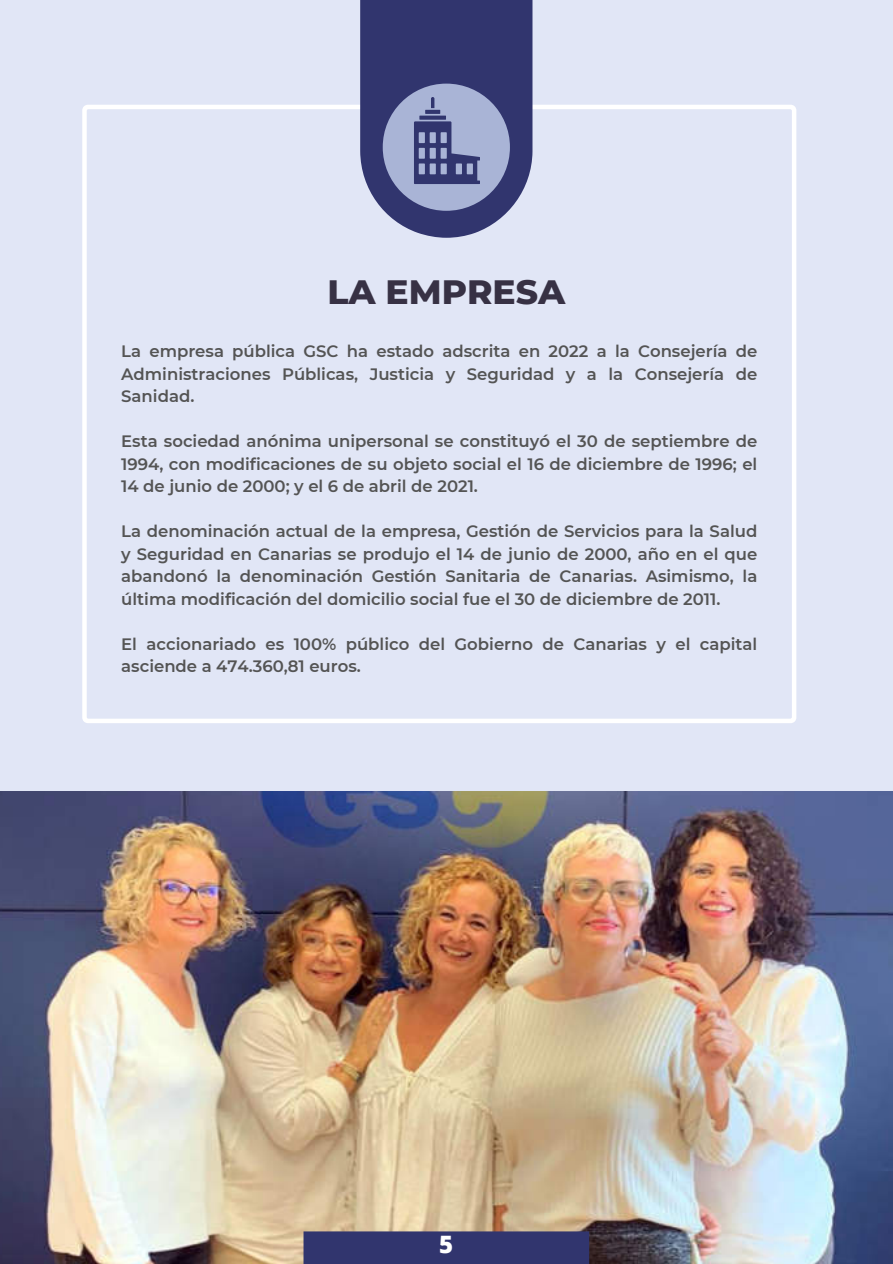
<style>
.page{position:relative;width:893px;height:1264px;background:#fff}
.page>*{position:absolute;margin:0;border:0;box-sizing:border-box;transform-origin:0 0}
.t1{font:800 34.5px "Montserrat";color:#373144}
.t2{font:800 24px "Open Sans";color:#fff}
.t3{font:600 16.5px/22.5px "Montserrat";color:#545454;text-align:justify}
</style>
<div class="page">
<div style="left:0;top:0;width:892px;height:1262px;background:#e1e6f6"></div>
<svg style="left:82px;top:105px;width:714px;height:618px"></svg>
<svg style="left:360px;top:0;width:172px;height:238px;background:#5c6292"></svg>
<div style="left:466px;top:163px;width:7px;height:11px;background:#a9b4d6"></div>
<div style="left:456px;top:163px;width:6px;height:11px;background:#a9b4d6"></div>
<div style="left:440px;top:148px;width:7px;height:11px;background:#a9b4d6"></div>
<div style="left:440px;top:132px;width:7px;height:11px;background:#a9b4d6"></div>
<div style="left:256px;top:502px;width:380px;height:119px;background:#e1e6f6"></div>
<img style="left:0;top:791px;width:892px;height:472px">
<div style="left:303px;top:1231px;width:286px;height:32px;background:#31356e"></div>
<h1 class="t1" style="left:327px;top:266px;width:239px">LA EMPRESA</h1>
<p class="t3" style="left:121px;top:339px;width:637px">La empresa pública GSC ha estado adscrita en 2022 a la Consejería de Administraciones Públicas, Justicia y Seguridad y a la Consejería de Sanidad.</p>
<p class="t3" style="left:121px;top:429px;width:637px">Esta sociedad anónima unipersonal se constituyó el 30 de septiembre de 1994, con modificaciones de su objeto social el 16 de diciembre de 1996; el 14 de junio de 2000; y el 6 de abril de 2021.</p>
<p class="t3" style="left:121px;top:519px;width:637px">La denominación actual de la empresa, Gestión de Servicios para la Salud y Seguridad en Canarias se produjo el 14 de junio de 2000, año en el que abandonó la denominación Gestión Sanitaria de Canarias. Asimismo, la última modificación del domicilio social fue el 30 de diciembre de 2011.</p>
<p class="t3" style="left:121px;top:632px;width:637px">El accionariado es 100% público del Gobierno de Canarias y el capital asciende a 474.360,81 euros.</p>
<h2 class="t2" style="left:439px;top:1225px;width:16px">5</h2>
</div>
